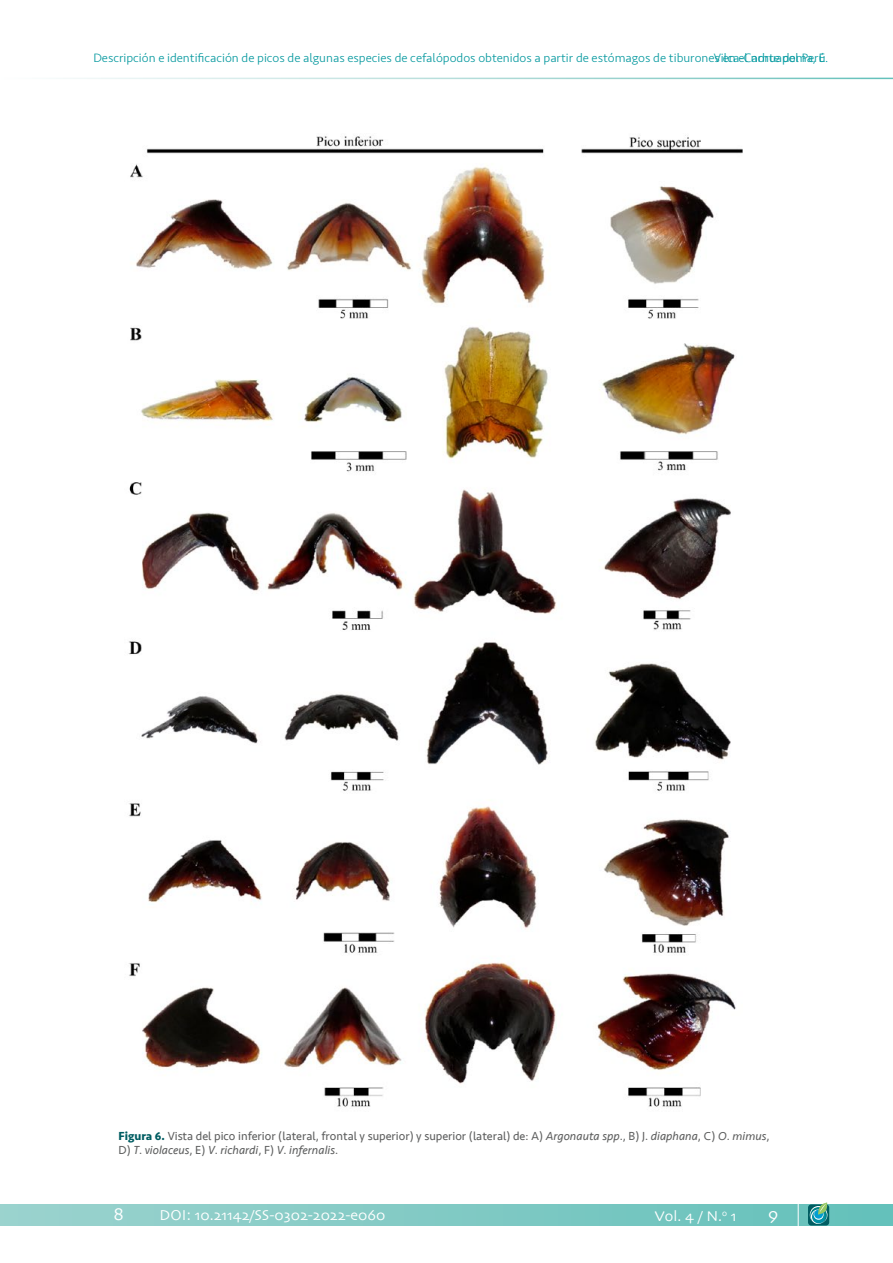
<style>
.page{position:relative;width:893px;height:1263px;background:#fff}
.page>*{position:absolute;margin:0;border:0;box-sizing:border-box;transform-origin:0 0}
.t1{font:18px "Skia";color:#fff}
.t2{font:15px "Skia";color:#fff}
.t3{font:300 12.75px "Seravek";color:#099aa0}
.t4{font:300 12.75px "Seravek";color:#009ca3}
.t5{font:12px/14.4px "Seravek";color:#5f6060}
.s1{font-weight:700;color:#005d62}
.s2{font-style:italic}
</style>
<div class="page">
<div style="left:0;top:1204px;width:893px;height:21px;background:linear-gradient(to right,#9cd3ce,#64c1ba)"></div>
<svg style="left:808px;top:1204px;width:21px;height:21px"></svg>
<svg style="left:810px;top:1202px;width:18px;height:22px"></svg>
<svg style="left:798px;top:1204px;width:1px;height:22px"></svg>
<img style="left:128px;top:135px;width:615px;height:972px">
<p class="t3" style="left:93px;top:50px;width:734px">Descripción e identificación de picos de algunas especies de cefalópodos obtenidos a partir de estómagos de tiburones en el norte del Perú</p>
<p class="t4" style="left:714px;top:50px;width:116px">Vilca-Carhuapoma, E.</p>
<p class="t5" style="left:119px;top:1129px;width:652px"><span class="s1">Figura 6.</span> Vista del pico inferior (lateral, frontal y superior) y superior (lateral) de: A) <span class="s2">Argonauta spp</span>., B) J. <span class="s2">diaphana</span>, C) <span class="s2">O</span>. <span class="s2">mimus</span>,<br>D) <span class="s2">T</span>. <span class="s2">violaceus</span>, E) <span class="s2">V</span>. <span class="s2">richardi</span>, F) <span class="s2">V</span>. <span class="s2">infernalis</span>.</p>
<h1 class="t1" style="left:113px;top:1203px;width:12px">8</h1>
<p class="t2" style="left:159px;top:1206px;width:227px">DOI: 10.21142/SS-0302-2022-e060</p>
<p class="t2" style="left:655px;top:1207px;width:83px">Vol. 4 / N.<sup>o</sup> 1</p>
<h1 class="t1" style="left:768px;top:1203px;width:12px">9</h1>
</div>
